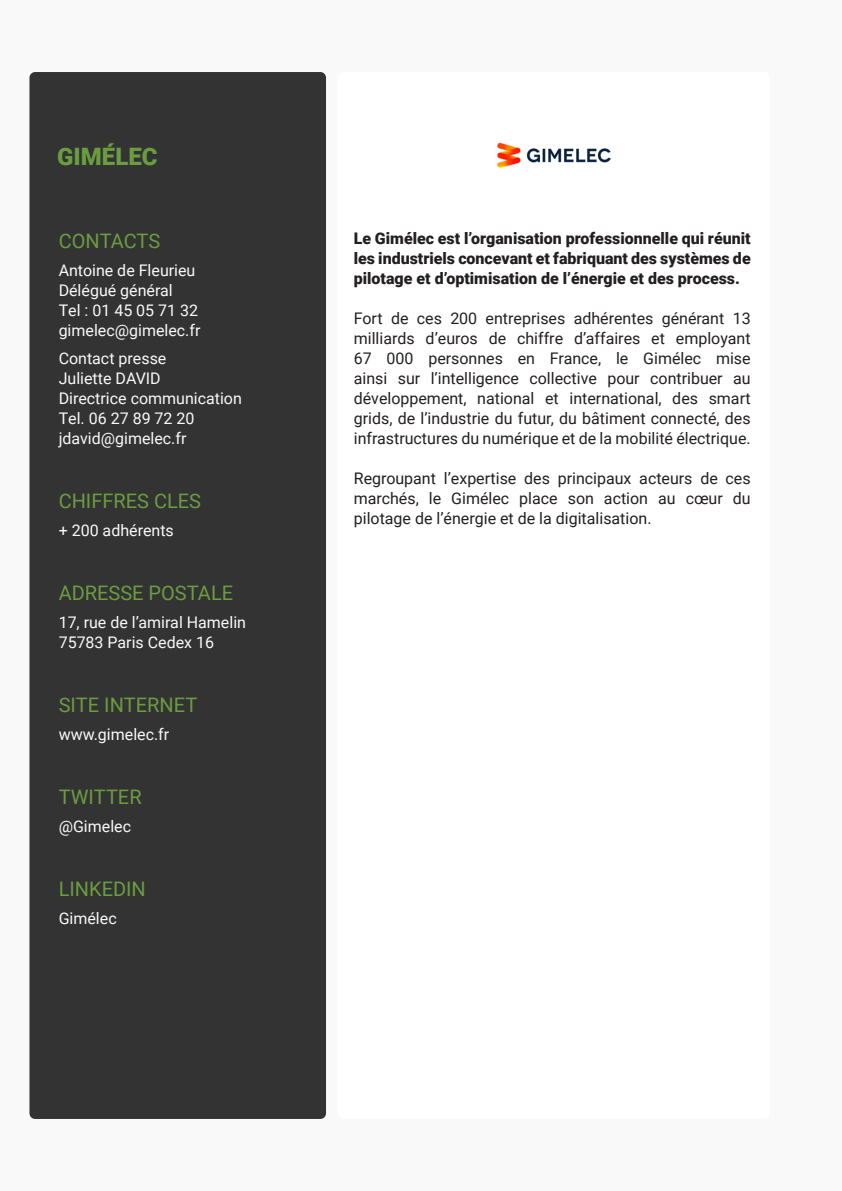
<style>
.page{position:relative;width:842px;height:1191px;background:#fff}
.page>*{position:absolute;margin:0;border:0;box-sizing:border-box;transform-origin:0 0}
.t1{font:900 24px "Roboto";color:#6a9d40}
.t2{font:20px "Roboto";color:#6a9d40}
.t3{font:16px/20px "Roboto";color:#231f20;text-align:justify}
.t4{font:16px "Roboto";color:#f9f9f9}
.t5{font:900 16px/20px "Roboto";color:#231f20;text-align:justify}
</style>
<div class="page">
<div style="left:29px;top:72px;width:297px;height:1047px;background:#333;border-radius:6px"></div>
<img style="left:497px;top:142px;width:114px;height:27px">
<p class="t1" style="left:57px;top:140px;width:102px">GIMÉLEC</p>
<p class="t2" style="left:59px;top:227px;width:103px">CONTACTS</p>
<p class="t4" style="left:59px;top:259px;width:138px">Antoine de Fleurieu</p>
<p class="t4" style="left:59px;top:279px;width:116px">Délégué général</p>
<p class="t4" style="left:59px;top:299px;width:141px">Tel : 01 45 05 71 32</p>
<p class="t4" style="left:59px;top:319px;width:143px">gimelec@gimelec.fr</p>
<p class="t4" style="left:59px;top:347px;width:109px">Contact presse</p>
<p class="t4" style="left:59px;top:367px;width:104px">Juliette DAVID</p>
<p class="t4" style="left:59px;top:387px;width:185px">Directrice communication</p>
<p class="t4" style="left:59px;top:407px;width:137px">Tel. 06 27 89 72 20</p>
<p class="t4" style="left:59px;top:427px;width:129px">jdavid@gimelec.fr</p>
<p class="t2" style="left:59px;top:487px;width:144px">CHIFFRES CLES</p>
<p class="t4" style="left:59px;top:519px;width:117px">+ 200 adhérents</p>
<p class="t2" style="left:59px;top:579px;width:176px">ADRESSE POSTALE</p>
<p class="t4" style="left:59px;top:611px;width:189px">17, rue de l’amiral Hamelin</p>
<p class="t4" style="left:59px;top:631px;width:157px">75783 Paris Cedex 16</p>
<p class="t2" style="left:59px;top:691px;width:140px">SITE INTERNET</p>
<p class="t4" style="left:59px;top:723px;width:112px">www.gimelec.fr</p>
<p class="t2" style="left:59px;top:783px;width:84px">TWITTER</p>
<p class="t4" style="left:59px;top:815px;width:74px">@Gimelec</p>
<p class="t2" style="left:59px;top:875px;width:89px">LINKEDIN</p>
<p class="t4" style="left:59px;top:907px;width:60px">Gimélec</p>
<p class="t5" style="left:354px;top:227px;width:398px">Le Gimélec est l’organisation professionnelle qui réunit les industriels concevant et fabriquant des systèmes de pilotage et d’optimisation de l’énergie et des process.</p>
<p class="t3" style="left:354px;top:307px;width:398px">Fort de ces 200 entreprises adhérentes générant 13 milliards d’euros de chiffre d’affaires et employant 67 000 personnes en France, le Gimélec mise ainsi sur l’intelligence collective pour contribuer au développement, national et international, des smart grids, de l’industrie du futur, du bâtiment connecté, des infrastructures du numérique et de la mobilité électrique.</p>
<p class="t3" style="left:354px;top:467px;width:398px">Regroupant l’expertise des principaux acteurs de ces marchés, le Gimélec place son action au cœur du pilotage de l’énergie et de la digitalisation.</p>
</div>
